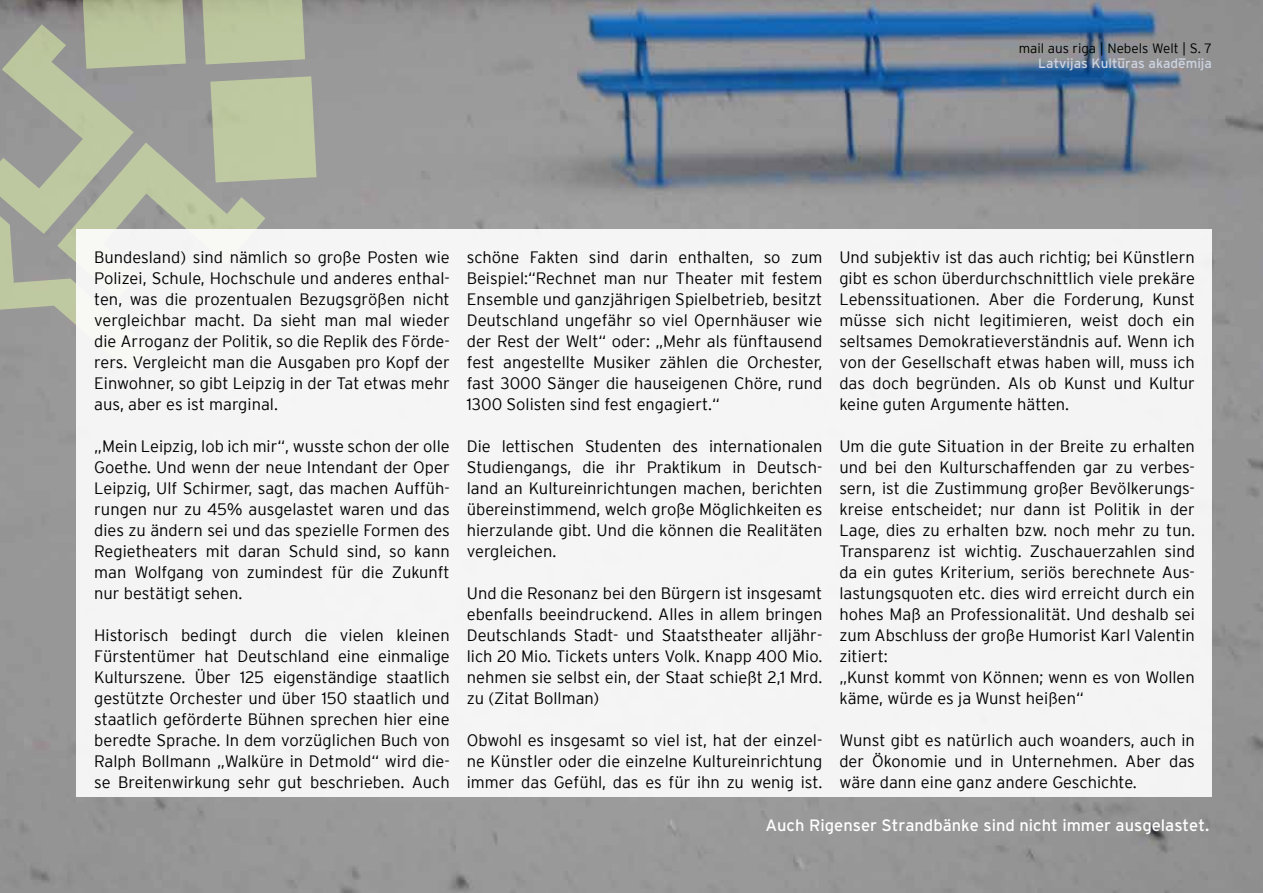
<style>
.page{position:relative;width:1263px;height:893px;background:#fff}
.page>*{position:absolute;margin:0;border:0;box-sizing:border-box;transform-origin:0 0}
.t1{font:300 16.5px/21px "Interstate";color:#000;text-align:justify}
.t2{font:16.5px "Interstate";color:#fff}
.t3{font:300 13.5px "Interstate";color:#000}
.t4{font:13.5px "Interstate";color:#cdd4e3}
</style>
<div class="page">
<img style="left:0;top:0;width:1263px;height:893px">
<div style="left:77px;top:230px;width:1135px;height:567px;background:#f4f4f4"></div>
<svg style="left:0;top:0;width:317px;height:373px"></svg>
<p class="t3" style="left:1019px;top:41px;width:195px">mail aus riga | Nebels Welt | S. 7</p>
<p class="t4" style="left:1038px;top:56px;width:175px">Latvijas Kulturas akademija</p>
<p class="t1" style="left:94px;top:247px;width:357px">Bundesland) sind nämlich so große Posten wie Polizei, Schule, Hochschule und anderes enthal&shy;ten, was die prozentualen Bezugsgrößen nicht vergleichbar macht. Da sieht man mal wieder die Arroganz der Politik, so die Replik des Förde&shy;rers. Vergleicht man die Ausgaben pro Kopf der Einwohner, so gibt Leipzig in der Tat etwas mehr aus, aber es ist marginal.</p>
<p class="t1" style="left:94px;top:436px;width:357px">„Mein Leipzig, lob ich mir“, wusste schon der olle Goethe. Und wenn der neue Intendant der Oper Leipzig, Ulf Schirmer, sagt, das machen Auffüh&shy;rungen nur zu 45% ausgelastet waren und das dies zu ändern sei und das spezielle Formen des Regietheaters mit daran Schuld sind, so kann man Wolfgang von zumindest für die Zukunft nur bestätigt sehen.</p>
<p class="t1" style="left:94px;top:625px;width:357px">Historisch bedingt durch die vielen kleinen Fürstentümer hat Deutschland eine einmalige Kulturszene. Über 125 eigenständige staatlich gestützte Orchester und über 150 staatlich und staatlich geförderte Bühnen sprechen hier eine beredte Sprache. In dem vorzüglichen Buch von Ralph Bollmann „Walküre in Detmold“ wird die&shy;se Breitenwirkung sehr gut beschrieben. Auch</p>
<p class="t1" style="left:467px;top:247px;width:357px">schöne Fakten sind darin enthalten, so zum Beispiel:“Rechnet man nur Theater mit festem Ensemble und ganzjährigen Spielbetrieb, besitzt Deutschland ungefähr so viel Opernhäuser wie der Rest der Welt“ oder: „Mehr als fünftausend fest angestellte Musiker zählen die Orchester, fast 3000 Sänger die hauseigenen Chöre, rund 1300 Solisten sind fest engagiert.“</p>
<p class="t1" style="left:467px;top:436px;width:357px">Die lettischen Studenten des internationalen Studiengangs, die ihr Praktikum in Deutsch&shy;land an Kultureinrichtungen machen, berichten übereinstimmend, welch große Möglichkeiten es hierzulande gibt. Und die können die Realitäten vergleichen.</p>
<p class="t1" style="left:467px;top:583px;width:357px">Und die Resonanz bei den Bürgern ist insgesamt ebenfalls beeindruckend. Alles in allem bringen Deutschlands Stadt- und Staatstheater alljähr&shy;lich 20 Mio. Tickets unters Volk. Knapp 400 Mio. nehmen sie selbst ein, der Staat schießt 2,1 Mrd. zu (Zitat Bollman)</p>
<p class="t1" style="left:467px;top:730px;width:357px">Obwohl es insgesamt so viel ist, hat der einzel&shy;ne Künstler oder die einzelne Kultureinrichtung immer das Gefühl, das es für ihn zu wenig ist.</p>
<p class="t1" style="left:839px;top:247px;width:357px">Und subjektiv ist das auch richtig; bei Künstlern gibt es schon überdurchschnittlich viele prekäre Lebenssituationen. Aber die Forderung, Kunst müsse sich nicht legitimieren, weist doch ein seltsames Demokratieverständnis auf. Wenn ich von der Gesellschaft etwas haben will, muss ich das doch begründen. Als ob Kunst und Kultur keine guten Argumente hätten.</p>
<p class="t1" style="left:839px;top:436px;width:357px;text-align:left">Um die gute Situation in der Breite zu erhalten und bei den Kulturschaffenden gar zu verbes&shy;sern, ist die Zustimmung großer Bevölkerungs&shy;kreise entscheidet; nur dann ist Politik in der Lage, dies zu erhalten bzw. noch mehr zu tun.<br>Transparenz ist wichtig. Zuschauerzahlen sind da ein gutes Kriterium, seriös berechnete Aus&shy;lastungsquoten etc. dies wird erreicht durch ein hohes Maß an Professionalität. Und deshalb sei zum Abschluss der große Humorist Karl Valentin zitiert:<br>„Kunst kommt von Können; wenn es von Wollen käme, würde es ja Wunst heißen“</p>
<p class="t1" style="left:839px;top:730px;width:357px">Wunst gibt es natürlich auch woanders, auch in der Ökonomie und in Unternehmen. Aber das wäre dann eine ganz andere Geschichte.</p>
<p class="t2" style="left:765px;top:816px;width:445px">Auch Rigenser Strandbänke sind nicht immer ausgelastet.</p>
</div>
